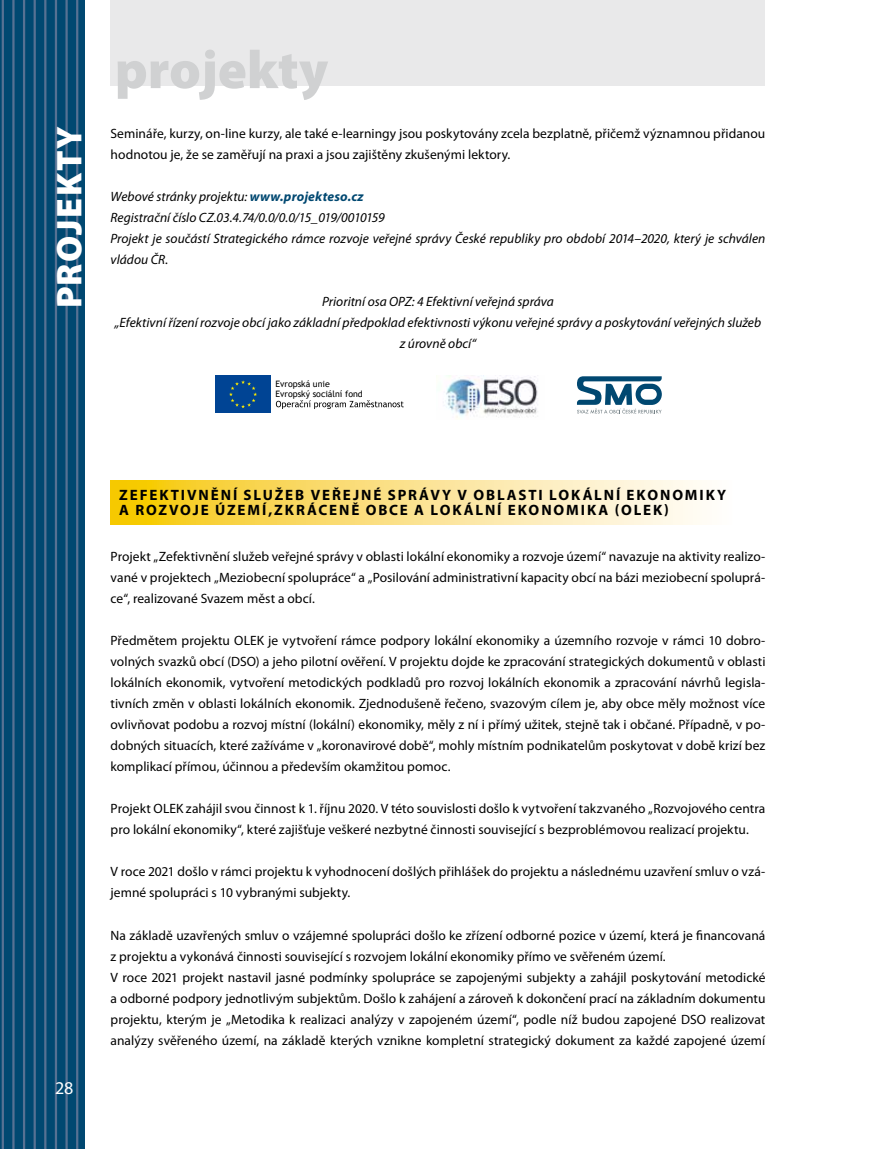
<style>
.page{position:relative;width:893px;height:1149px;background:#fff}
.page>*{position:absolute;margin:0;border:0;box-sizing:border-box;transform-origin:0 0}
.t1{font:900 54px "Myriad Pro";color:#d0d1d2}
.t2{font:900 36px "Myriad Pro";letter-spacing:.04em;color:#fff}
.t3{font:18px "Myriad Pro";color:#fff}
.t4{font:700 15px/15px "Myriad Pro";letter-spacing:.13em;color:#000}
.t5{font:13.5px/21px "Myriad Pro";letter-spacing:.005em;color:#000}
.t6{font:italic 13.5px/21px "Myriad Pro";color:#000}
.t7{font:8.85px/10.2px "Trebuchet MS";color:#000}
.s1{font-weight:700;color:#004871}
</style>
<div class="page">
<div style="left:0;top:0;width:85px;height:1148px;background:#004871"></div>
<hr style="left:76px;top:0;width:2px;height:1148px;background:#567193">
<hr style="left:65px;top:0;width:3px;height:1148px;background:#567193">
<hr style="left:55px;top:0;width:2px;height:1148px;background:#567193">
<hr style="left:44px;top:0;width:2px;height:1148px;background:#567193">
<hr style="left:34px;top:0;width:2px;height:1148px;background:#567193">
<hr style="left:23px;top:0;width:2px;height:1148px;background:#567193">
<hr style="left:12px;top:0;width:3px;height:1148px;background:#567193">
<hr style="left:2px;top:0;width:2px;height:1148px;background:#567193">
<svg style="left:111px;top:480px;width:591px;height:44px;background:#fae185"></svg>
<div style="left:214px;top:374px;width:58px;height:40px;background:#004494"></div>
<svg style="left:229px;top:380px;width:28px;height:28px"></svg>
<svg style="left:276px;top:400px;width:128px;height:9px"></svg>
<img style="left:445px;top:376px;width:93px;height:42px">
<svg style="left:577px;top:376px;width:85px;height:37px"></svg>
<div style="left:111px;top:0;width:654px;height:85px;background:#e9e9ea"></div>
<h2 class="t2" style="left:45px;top:308px;width:184px;rotate:-90deg">PROJEKTY</h2>
<h1 class="t1" style="left:115px;top:34px;width:215px">projekty</h1>
<p class="t5" style="left:111px;top:122px;width:656px">Semináře, kurzy, on-line kurzy, ale také e-learningy jsou poskytovány zcela bezplatně, přičemž významnou přidanou hodnotou je, že se zaměřují na praxi a jsou zajištěny zkušenými lektory.</p>
<p class="t6" style="left:111px;top:185px;width:656px">Webové stránky projektu: <span class="s1">www.projekteso.cz<br></span>Registrační číslo CZ.03.4.74/0.0/0.0/15_019/0010159<br>Projekt je součástí Strategického rámce rozvoje veřejné správy České republiky pro období 2014–2020, který je schválen vládou ČR.</p>
<p class="t6" style="left:115px;top:290px;width:648px;text-align:center">Prioritní osa OPZ: 4 Efektivní veřejná správa<br>„Efektivní řízení rozvoje obcí jako základní předpoklad efektivnosti výkonu veřejné správy a poskytování veřejných služeb z úrovně obcí“</p>
<p class="t7" style="left:276px;top:378px;width:89px">Evropská unie<br>Evropský sociální fond</p>
<h3 class="t3" style="left:55px;top:1076px;width:20px">28</h3>
<p class="t4" style="left:119px;top:486px;width:609px">ZEFEKTIVNĚNÍ SLUŽEB VEŘEJNÉ SPRÁVY V OBLASTI LOKÁLNÍ EKONOMIKY<br>A ROZVOJE ÚZEMÍ,ZKRÁCENĚ OBCE A LOKÁLNÍ EKONOMIKA (OLEK)</p>
<p class="t5" style="left:111px;top:545px;width:656px;text-align:justify">Projekt „Zefektivnění služeb veřejné správy v oblasti lokální ekonomiky a rozvoje území“ navazuje na aktivity realizo&shy;vané v projektech „Meziobecní spolupráce“ a „Posilování administrativní kapacity obcí na bázi meziobecní spoluprá&shy;ce“, realizované Svazem měst a obcí.</p>
<p class="t5" style="left:111px;top:629px;width:656px;text-align:justify">Předmětem projektu OLEK je vytvoření rámce podpory lokální ekonomiky a územního rozvoje v rámci 10 dobro&shy;volných svazků obcí (DSO) a jeho pilotní ověření. V projektu dojde ke zpracování strategických dokumentů v oblasti lokálních ekonomik, vytvoření metodických podkladů pro rozvoj lokálních ekonomik a zpracování návrhů legisla&shy;tivních změn v oblasti lokálních ekonomik. Zjednodušeně řečeno, svazovým cílem je, aby obce měly možnost více ovlivňovat podobu a rozvoj místní (lokální) ekonomiky, měly z ní i přímý užitek, stejně tak i občané. Případně, v po&shy;dobných situacích, které zažíváme v „koronavirové době“, mohly místním podnikatelům poskytovat v době krizí bez komplikací přímou, účinnou a především okamžitou pomoc.</p>
<p class="t5" style="left:111px;top:797px;width:656px">Projekt OLEK zahájil svou činnost k 1. říjnu 2020. V této souvislosti došlo k vytvoření takzvaného „Rozvojového centra pro lokální ekonomiky“, které zajišťuje veškeré nezbytné činnosti související s bezproblémovou realizací projektu.</p>
<p class="t5" style="left:111px;top:860px;width:656px">V roce 2021 došlo v rámci projektu k vyhodnocení došlých přihlášek do projektu a následnému uzavření smluv o vzá&shy;jemné spolupráci s 10 vybranými subjekty.</p>
<p class="t5" style="left:111px;top:923px;width:656px">Na základě uzavřených smluv o vzájemné spolupráci došlo ke zřízení odborné pozice v území, která je financovaná z projektu a vykonává činnosti související s rozvojem lokální ekonomiky přímo ve svěřeném území.<br>V roce 2021 projekt nastavil jasné podmínky spolupráce se zapojenými subjekty a zahájil poskytování metodické a odborné podpory jednotlivým subjektům. Došlo k zahájení a zároveň k dokončení prací na základním dokumentu projektu, kterým je „Metodika k realizaci analýzy v zapojeném území“, podle níž budou zapojené DSO realizovat analýzy svěřeného území, na základě kterých vznikne kompletní strategický dokument za každé zapojené území</p>
</div>
